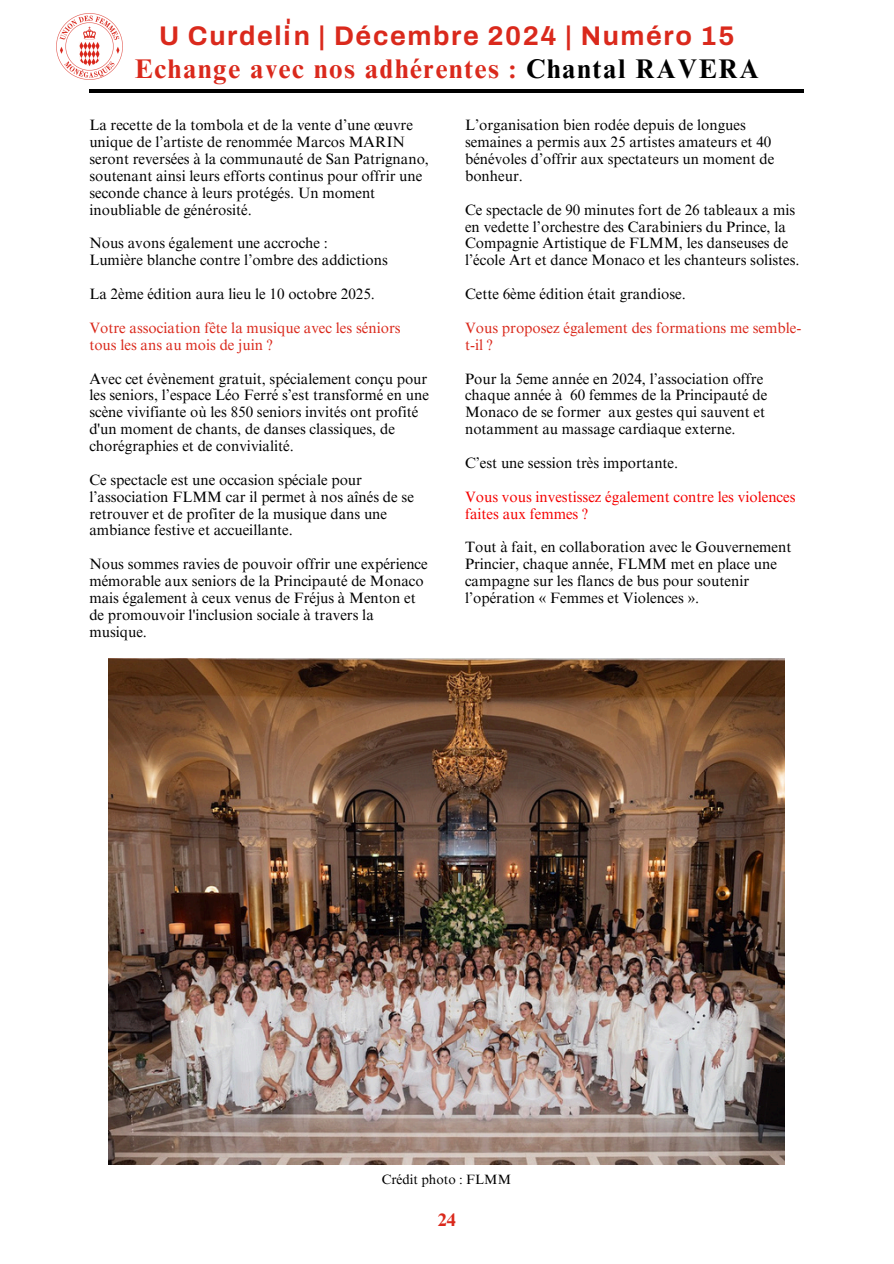
<style>
.page{position:relative;width:894px;height:1264px;background:#fff}
.page>*{position:absolute;margin:0;border:0;box-sizing:border-box;transform-origin:0 0}
.t1{font:700 27px "Times NRMT Pro";letter-spacing:.06em;color:#da291c}
.t2{font:700 27px "Munegascu";letter-spacing:.06em;color:#da291c}
.t3{font:700 18px "Times NRMT Pro";color:#da291c}
.t4{font:15px/16.8px "Times NRMT Pro";color:#000}
.t5{font:15px/16.8px "Times NRMT Pro";color:#da291c}
.t6{font:15px/16.8px "Times NRMT Pro";color:#f50000}
.t7{font:13.5px "Times NRMT Pro";color:#000}
.s1{color:#000}
</style>
<div class="page">
<hr style="left:89px;top:89px;width:715px;height:4px;background:#000">
<img style="left:109px;top:658px;width:675px;height:506px">
<img style="left:56px;top:13px;width:67px;height:67px">
<h1 class="t2" style="left:159px;top:15px;width:576px">U Curdeli|n | Décembre 2024 | Numéro 15</h1>
<h1 class="t1" style="left:135px;top:58px;width:625px">Echange avec nos adhérentes : <span class="s1">Chantal RAVERA</span></h1>
<p class="t4" style="left:89px;top:119px;width:341px">La recette de la tombola et de la vente d’une œuvre unique de l’artiste de renommée Marcos MARIN seront reversées à la communauté de San Patrignano, soutenant ainsi leurs efforts continus pour offrir une seconde chance à leurs protégés. Un moment inoubliable de générosité.</p>
<p class="t4" style="left:89px;top:237px;width:240px">Nous avons également une accroche :</p>
<p class="t4" style="left:89px;top:254px;width:300px">Lumière blanche contre l’ombre des addictions</p>
<p class="t4" style="left:89px;top:287px;width:287px">La 2ème édition aura lieu le 10 octobre 2025.</p>
<p class="t5" style="left:89px;top:321px;width:312px">Votre association fête la musique avec les séniors tous les ans au mois de juin ?</p>
<p class="t4" style="left:89px;top:372px;width:341px">Avec cet évènement gratuit, spécialement conçu pour les seniors, l’espace Léo Ferré s’est transformé en une scène vivifiante où les 850 seniors invités ont profité d'un moment de chants, de danses classiques, de chorégraphies et de convivialité.</p>
<p class="t4" style="left:89px;top:473px;width:326px">Ce spectacle est une occasion spéciale pour l’association FLMM car il permet à nos aînés de se retrouver et de profiter de la musique dans une ambiance festive et accueillante.</p>
<p class="t4" style="left:89px;top:557px;width:340px">Nous sommes ravies de pouvoir offrir une expérience mémorable aux seniors de la Principauté de Monaco mais également à ceux venus de Fréjus à Menton et de promouvoir l'inclusion sociale à travers la musique.</p>
<p class="t4" style="left:465px;top:119px;width:311px">L’organisation bien rodée depuis de longues semaines a permis aux 25 artistes amateurs et 40 bénévoles d’offrir aux spectateurs un moment de bonheur.</p>
<p class="t4" style="left:465px;top:203px;width:336px">Ce spectacle de 90 minutes fort de 26 tableaux a mis en vedette l’orchestre des Carabiniers du Prince, la Compagnie Artistique de FLMM, les danseuses de l’école Art et dance Monaco et les chanteurs solistes.</p>
<p class="t4" style="left:465px;top:287px;width:222px">Cette 6ème édition était grandiose.</p>
<p class="t5" style="left:465px;top:321px;width:338px">Vous proposez également des formations me semble&shy;t-il ?</p>
<p class="t4" style="left:465px;top:372px;width:304px">Pour la 5eme année en 2024, l’association offre chaque année à 60 femmes de la Principauté de Monaco de se former aux gestes qui sauvent et notamment au massage cardiaque externe.</p>
<p class="t4" style="left:465px;top:456px;width:215px">C’est une session très importante.</p>
<p class="t6" style="left:465px;top:490px;width:332px">Vous vous investissez également contre les violences faites aux femmes ?</p>
<p class="t4" style="left:465px;top:540px;width:328px">Tout à fait, en collaboration avec le Gouvernement Princier, chaque année, FLMM met en place une campagne sur les flancs de bus pour soutenir l’opération « Femmes et Violences ».</p>
<p class="t7" style="left:381px;top:1174px;width:131px">Crédit photo : FLMM</p>
<p class="t3" style="left:437px;top:1213px;width:19px">24</p>
</div>
